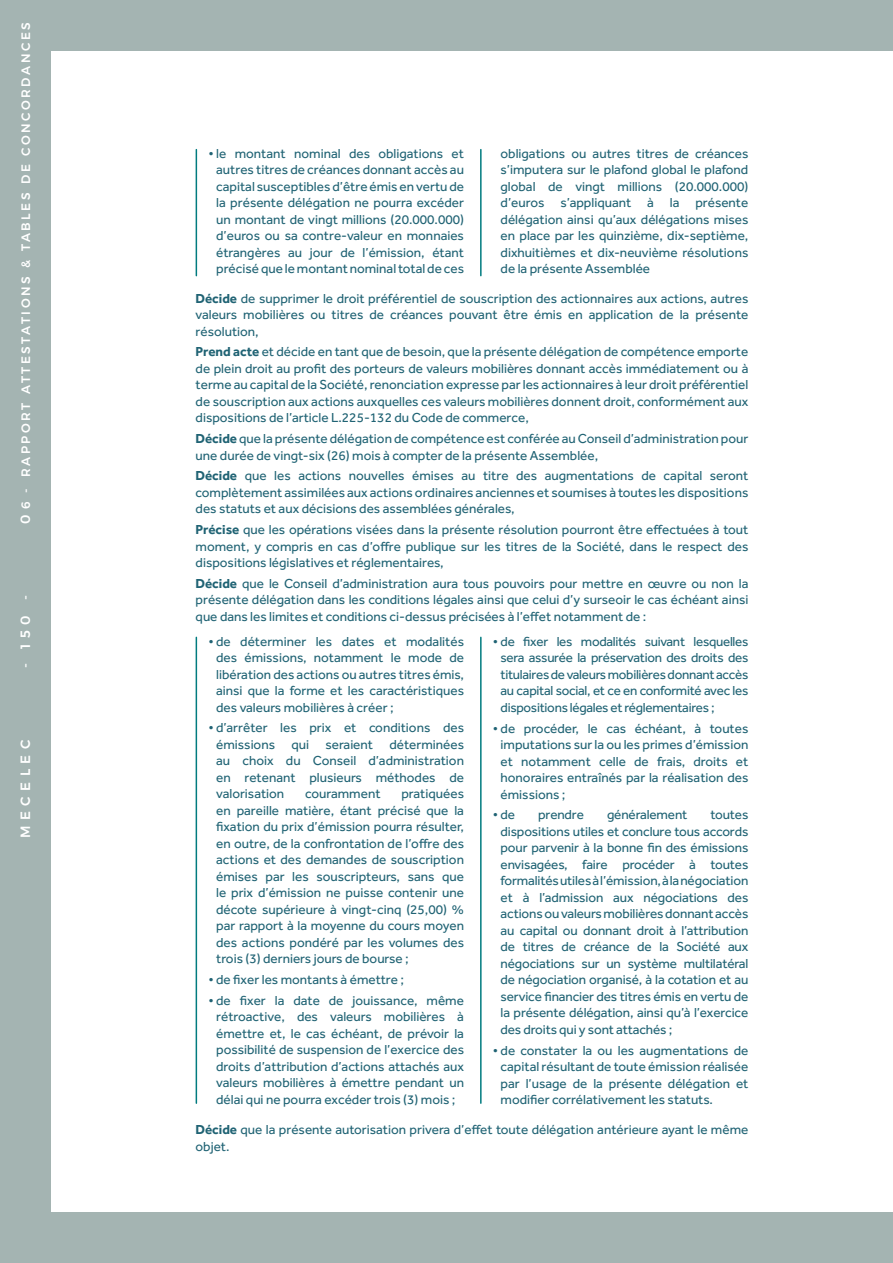
<style>
.page{position:relative;width:893px;height:1263px;background:#a4b4b2}
.page>*{position:absolute;margin:0;border:0;box-sizing:border-box;transform-origin:0 0}
.t1{font:13.5px/16.5px "Effra";color:#206374;text-align:justify}
.t2{font:500 13.5px "Montserrat";letter-spacing:.4em;color:#fff}
.t3{font:500 12.3px "Montserrat";letter-spacing:.21em;color:#fff}
.s1{font-size:13.5px}
.s2{font-weight:700}
</style>
<div class="page">
<div style="left:51px;top:51px;width:842px;height:1161px;background:#fff"></div>
<hr style="left:196px;top:150px;width:1px;height:126px;background:#017b7f">
<hr style="left:480px;top:150px;width:2px;height:126px;background:#017b7f">
<hr style="left:196px;top:637px;width:1px;height:466px;background:#017b7f">
<hr style="left:480px;top:637px;width:2px;height:466px;background:#017b7f">
<p class="t3" style="left:16px;top:524px;width:503px;rotate:-90deg"><span class="s1">0</span> 6 - RAPPORT ATTESTATIONS &amp; TABLES DE CONCORDANCES</p>
<p class="t2" style="left:15px;top:668px;width:75px;rotate:-90deg">- 150 -</p>
<p class="t2" style="left:15px;top:838px;width:99px;rotate:-90deg">MECELEC</p>
<p class="t1" style="left:208px;top:145px;width:257px;text-align:center">• le montant nominal des obligations et autres titres de créances donnant accès au capital susceptibles d’être émis en vertu de la présente délégation ne pourra excéder un montant de vingt millions (20.000.000) d’euros ou sa contre-valeur en monnaies étrangères au jour de l’émission, étant précisé que le montant nominal total de ces</p>
<p class="t1" style="left:501px;top:145px;width:249px">obligations ou autres titres de créances s’imputera sur le plafond global le plafond global de vingt millions (20.000.000) d’euros s’appliquant à la présente délégation ainsi qu’aux délégations mises en place par les quinzième, dix-septième, dixhuitièmes et dix-neuvième résolutions de la présente Assemblée</p>
<p class="t1" style="left:196px;top:290px;width:554px"><span class="s2">Décide</span> de supprimer le droit préférentiel de souscription des actionnaires aux actions, autres valeurs mobilières ou titres de créances pouvant être émis en application de la présente résolution,</p>
<p class="t1" style="left:196px;top:344px;width:554px"><span class="s2">Prend acte</span> et décide en tant que de besoin, que la présente délégation de compétence emporte de plein droit au profit des porteurs de valeurs mobilières donnant accès immédiatement ou à terme au capital de la Société, renonciation expresse par les actionnaires à leur droit préférentiel de souscription aux actions auxquelles ces valeurs mobilières donnent droit, conformément aux dispositions de l’article L.225-132 du Code de commerce,</p>
<p class="t1" style="left:196px;top:430px;width:554px"><span class="s2">Décide</span> que la présente délégation de compétence est conférée au Conseil d’administration pour une durée de vingt-six (26) mois à compter de la présente Assemblée,</p>
<p class="t1" style="left:196px;top:467px;width:554px"><span class="s2">Décide</span> que les actions nouvelles émises au titre des augmentations de capital seront complètement assimilées aux actions ordinaires anciennes et soumises à toutes les dispositions des statuts et aux décisions des assemblées générales,</p>
<p class="t1" style="left:196px;top:521px;width:554px"><span class="s2">Précise</span> que les opérations visées dans la présente résolution pourront être effectuées à tout moment, y compris en cas d’offre publique sur les titres de la Société, dans le respect des dispositions législatives et réglementaires,</p>
<p class="t1" style="left:196px;top:575px;width:554px"><span class="s2">Décide</span> que le Conseil d’administration aura tous pouvoirs pour mettre en œuvre ou non la présente délégation dans les conditions légales ainsi que celui d’y surseoir le cas échéant ainsi que dans les limites et conditions ci-dessus précisées à l’effet notamment de :</p>
<p class="t1" style="left:216px;top:633px;width:249px;text-indent:-8px">• de déterminer les dates et modalités des émissions, notamment le mode de libération des actions ou autres titres émis, ainsi que la forme et les caractéristiques des valeurs mobilières à créer ;</p>
<p class="t1" style="left:216px;top:719px;width:249px;text-indent:-8px">• d’arrêter les prix et conditions des émissions qui seraient déterminées au choix du Conseil d’administration en retenant plusieurs méthodes de valorisation</p>
<p class="t1" style="left:216px;top:785px;width:249px;text-indent:185px">pratiquées en pareille matière, étant précisé que la fixation du prix d’émission pourra résulter, en outre, de la confrontation de l’offre des actions et des demandes de souscription émises par les souscripteurs, sans que le prix d’émission ne puisse contenir une décote supérieure à vingt-cinq (25,00) % par rapport à la moyenne du cours moyen des actions pondéré par les volumes des trois (3) derniers jours de bourse ;</p>
<p class="t1" style="left:208px;top:971px;width:197px">• de fixer les montants à émettre ;</p>
<p class="t1" style="left:208px;top:992px;width:257px;text-align:center">• de fixer la date de jouissance, même rétroactive, des valeurs mobilières à émettre et, le cas échéant, de prévoir la possibilité de suspension de l’exercice des droits d’attribution d’actions attachés aux valeurs mobilières à émettre pendant un délai qui ne pourra excéder trois (3) mois ;</p>
<p class="t1" style="left:305px;top:785px;width:77px">couramment</p>
<p class="t1" style="left:501px;top:633px;width:249px;text-indent:-8px">• de fixer les modalités suivant lesquelles sera assurée la préservation des droits des titulaires de valeurs mobilières donnant accès au capital social, et ce en conformité avec les dispositions légales et réglementaires ;</p>
<p class="t1" style="left:501px;top:720px;width:249px;text-indent:-8px">• de procéder, le cas échéant, à toutes imputations sur la ou les primes d’émission et notamment celle de frais, droits et honoraires entraînés par la réalisation des émissions ;</p>
<p class="t1" style="left:493px;top:806px;width:24px">• de</p>
<p class="t1" style="left:538px;top:806px;width:47px">prendre</p>
<p class="t1" style="left:607px;top:806px;width:82px">généralement</p>
<p class="t1" style="left:501px;top:806px;width:249px;text-indent:210px">toutes dispositions utiles et conclure tous accords pour parvenir à la bonne fin des émissions envisagées, faire procéder à toutes formalités utiles à l’émission, à la négociation et à l’admission aux négociations des actions ou valeurs mobilières donnant accès au capital ou donnant droit à l’attribution de titres de créance de la Société aux négociations sur un système multilatéral de négociation organisé, à la cotation et au service financier des titres émis en vertu de la présente délégation, ainsi qu’à l’exercice des droits qui y sont attachés ;</p>
<p class="t1" style="left:501px;top:1041px;width:249px;text-indent:-8px">• de constater la ou les augmentations de capital résultant de toute émission réalisée par l’usage de la présente délégation et modifier corrélativement les statuts.</p>
<p class="t1" style="left:196px;top:1121px;width:554px"><span class="s2">Décide</span> que la présente autorisation privera d’effet toute délégation antérieure ayant le même objet.</p>
</div>
